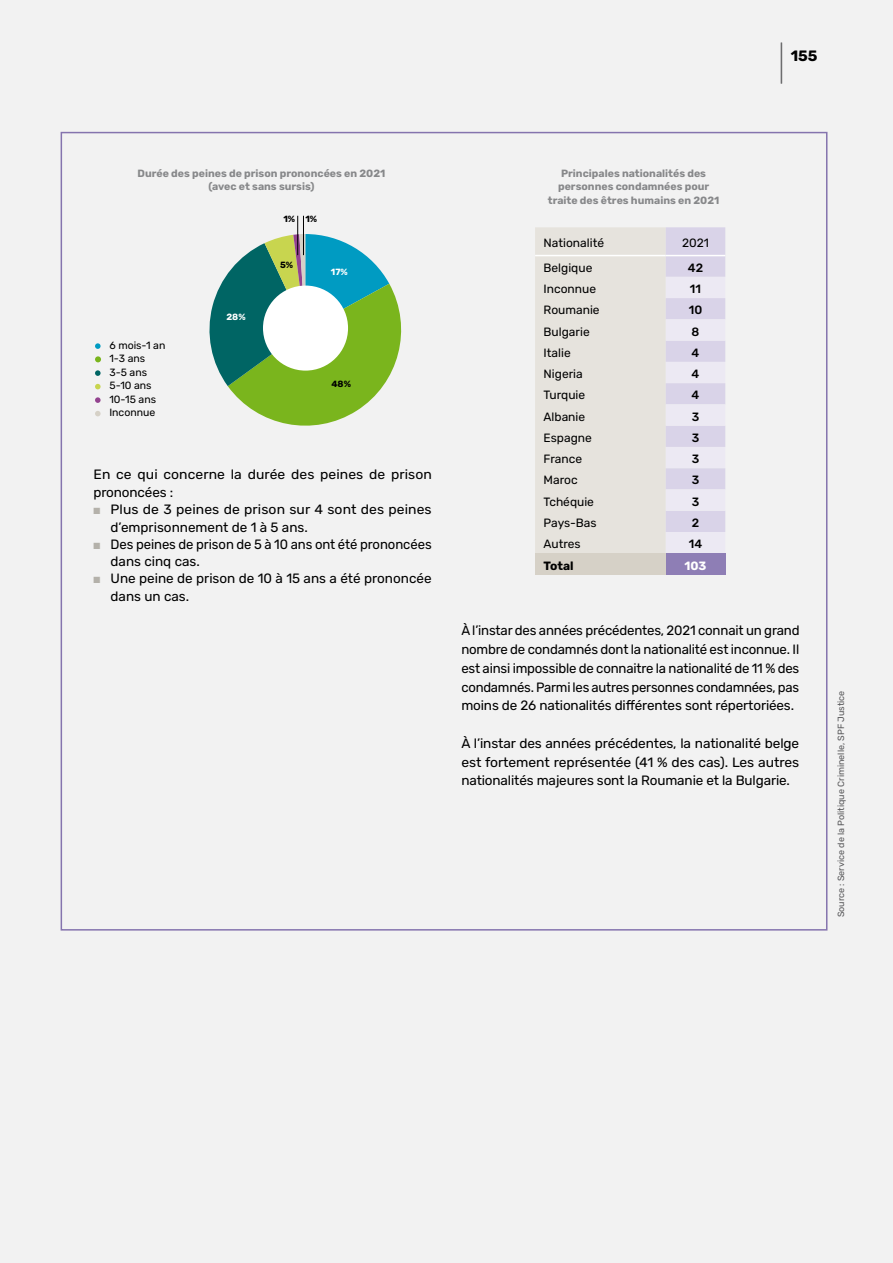
<style>
.page{position:relative;width:893px;height:1263px;background:#f2f2f2}
.page>*{position:absolute;margin:0;border:0;box-sizing:border-box;transform-origin:0 0}
.t1{font:37.5px "Rubik";color:#58585a;scale:.4 1}
.t2{font:700 15px "Rubik";color:#000}
.Body_insprong_3mm{font:13.5px/18.8px "Rubik";letter-spacing:-.005em;color:#000}
.Texte{font:12px "Rubik";color:#000}
.Texte-2{font:500 12px "Rubik";color:#000}
.Texte-3{font:700 12px "Rubik";color:#000}
.Texte-4{font:700 12px "Rubik";color:#fff}
.body_insprong_cijferdeel{font:700 10.5px/13.5px "Rubik";color:#87888a;text-align:center}
.t3{font:10.5px/13.5px "Rubik";color:#000}
.body_insprong_cijferdeel-2{font:9px "Rubik";color:#58585a}
.t4{font:700 9px "Rubik";color:#000}
.t5{font:700 9px "Rubik";color:#fff}
.s1{color:#b4b1aa}
</style>
<div class="page">
<svg style="left:535px;top:227px;width:190px;height:326px"></svg>
<div style="left:535px;top:553px;width:131px;height:21px;background:#d6d1c7"></div>
<div style="left:666px;top:553px;width:59px;height:21px;background:#8e7eb5"></div>
<hr style="left:535px;top:255px;width:131px;height:1px;background:#fff">
<hr style="left:666px;top:255px;width:59px;height:1px;background:#fff">
<svg style="left:95px;top:343px;width:6px;height:6px"></svg>
<svg style="left:95px;top:356px;width:6px;height:6px"></svg>
<svg style="left:95px;top:370px;width:6px;height:6px"></svg>
<svg style="left:95px;top:384px;width:6px;height:5px"></svg>
<svg style="left:95px;top:397px;width:6px;height:6px"></svg>
<svg style="left:95px;top:411px;width:6px;height:5px"></svg>
<svg style="left:209px;top:234px;width:193px;height:192px"></svg>
<hr style="left:303px;top:216px;width:1px;height:39px;background:#000">
<hr style="left:297px;top:216px;width:1px;height:39px;background:#000">
<div style="left:263px;top:286px;width:85px;height:85px;background:#fff;border-radius:50%"></div>
<h1 class="t1" style="left:780px;top:42px;width:10px">|</h1>
<p class="t2" style="left:791px;top:47px;width:28px">155</p>
<p class="body_insprong_cijferdeel" style="left:138px;top:166px;width:249px">Durée des peines de prison prononcées en 2021</p>
<p class="body_insprong_cijferdeel" style="left:208px;top:180px;width:108px">(avec et sans sursis)</p>
<p class="t3" style="left:109px;top:339px;width:57px">6 mois-1 an<br>1-3 ans<br>3-5 ans<br>5-10 ans<br>10-15 ans<br>Inconnue</p>
<p class="t5" style="left:226px;top:312px;width:21px">28%</p>
<p class="t4" style="left:283px;top:214px;width:35px">1% 1%</p>
<p class="t4" style="left:280px;top:260px;width:15px">5%</p>
<p class="t5" style="left:331px;top:267px;width:18px">17%</p>
<p class="t4" style="left:331px;top:379px;width:21px">48%</p>
<p class="Body_insprong_3mm" style="left:94px;top:466px;width:340px;line-height:18px">En ce qui concerne la durée des peines de prison prononcées :</p>
<p class="Body_insprong_3mm" style="left:111px;top:501px;width:323px;line-height:17.2px;text-indent:-17px"><span class="s1">■</span> Plus de 3 peines de prison sur 4 sont des peines d’emprisonnement de 1 à 5 ans.</p>
<p class="Body_insprong_3mm" style="left:111px;top:536px;width:323px;line-height:17.2px;text-indent:-17px"><span class="s1">■</span> Des peines de prison de 5 à 10 ans ont été prononcées dans cinq cas.</p>
<p class="Body_insprong_3mm" style="left:111px;top:570px;width:323px;line-height:17.2px;text-indent:-17px"><span class="s1">■</span> Une peine de prison de 10 à 15 ans a été prononcée dans un cas.</p>
<p class="body_insprong_cijferdeel" style="left:561px;top:166px;width:146px">Principales nationalités des</p>
<p class="body_insprong_cijferdeel" style="left:548px;top:180px;width:173px">personnes condamnées pour traite des êtres humains en 2021</p>
<p class="Texte" style="left:544px;top:236px;width:62px">Nationalité</p>
<p class="Texte" style="left:682px;top:236px;width:28px">2021</p>
<p class="Texte" style="left:544px;top:261px;width:50px">Belgique</p>
<p class="Texte-2" style="left:688px;top:261px;width:17px">42</p>
<p class="Texte" style="left:544px;top:282px;width:54px">Inconnue</p>
<p class="Texte-2" style="left:690px;top:282px;width:13px">11</p>
<p class="Texte" style="left:544px;top:303px;width:58px">Roumanie</p>
<p class="Texte-2" style="left:689px;top:303px;width:15px">10</p>
<p class="Texte" style="left:544px;top:325px;width:48px">Bulgarie</p>
<p class="Texte-2" style="left:692px;top:325px;width:9px">8</p>
<p class="Texte" style="left:544px;top:346px;width:29px">Italie</p>
<p class="Texte-2" style="left:692px;top:346px;width:9px">4</p>
<p class="Texte" style="left:544px;top:367px;width:41px">Nigeria</p>
<p class="Texte-2" style="left:692px;top:367px;width:9px">4</p>
<p class="Texte" style="left:544px;top:389px;width:43px">Turquie</p>
<p class="Texte-2" style="left:692px;top:389px;width:9px">4</p>
<p class="Texte" style="left:544px;top:410px;width:43px">Albanie</p>
<p class="Texte-2" style="left:692px;top:410px;width:9px">3</p>
<p class="Texte" style="left:544px;top:431px;width:50px">Espagne</p>
<p class="Texte-2" style="left:692px;top:431px;width:9px">3</p>
<p class="Texte" style="left:544px;top:452px;width:40px">France</p>
<p class="Texte-2" style="left:692px;top:452px;width:9px">3</p>
<p class="Texte" style="left:544px;top:474px;width:36px">Maroc</p>
<p class="Texte-2" style="left:692px;top:474px;width:9px">3</p>
<p class="Texte" style="left:544px;top:495px;width:52px">Tchéquie</p>
<p class="Texte-2" style="left:692px;top:495px;width:9px">3</p>
<p class="Texte" style="left:544px;top:516px;width:54px">Pays-Bas</p>
<p class="Texte-2" style="left:692px;top:516px;width:9px">2</p>
<p class="Texte" style="left:544px;top:537px;width:39px">Autres</p>
<p class="Texte-2" style="left:689px;top:537px;width:15px">14</p>
<p class="Texte-3" style="left:544px;top:559px;width:31px">Total</p>
<p class="Texte-4" style="left:684px;top:559px;width:24px">103</p>
<p class="Body_insprong_3mm" style="left:461px;top:622px;width:340px;text-align:justify">À l’instar des années précédentes, 2021 connait un grand nombre de condamnés dont la nationalité est inconnue. Il est ainsi impossible de connaitre la nationalité de 11 % des condamnés. Parmi les autres personnes condamnées, pas moins de 26 nationalités différentes sont répertoriées.</p>
<p class="Body_insprong_3mm" style="left:461px;top:734px;width:339px;text-align:justify">À l’instar des années précédentes, la nationalité belge est fortement représentée (41 % des cas). Les autres nationalités majeures sont la Roumanie et la Bulgarie.</p>
<p class="body_insprong_cijferdeel-2" style="left:836px;top:917px;width:228px;rotate:-90deg">Source : Service de la Politique Criminelle, SPF Justice</p>
</div>
